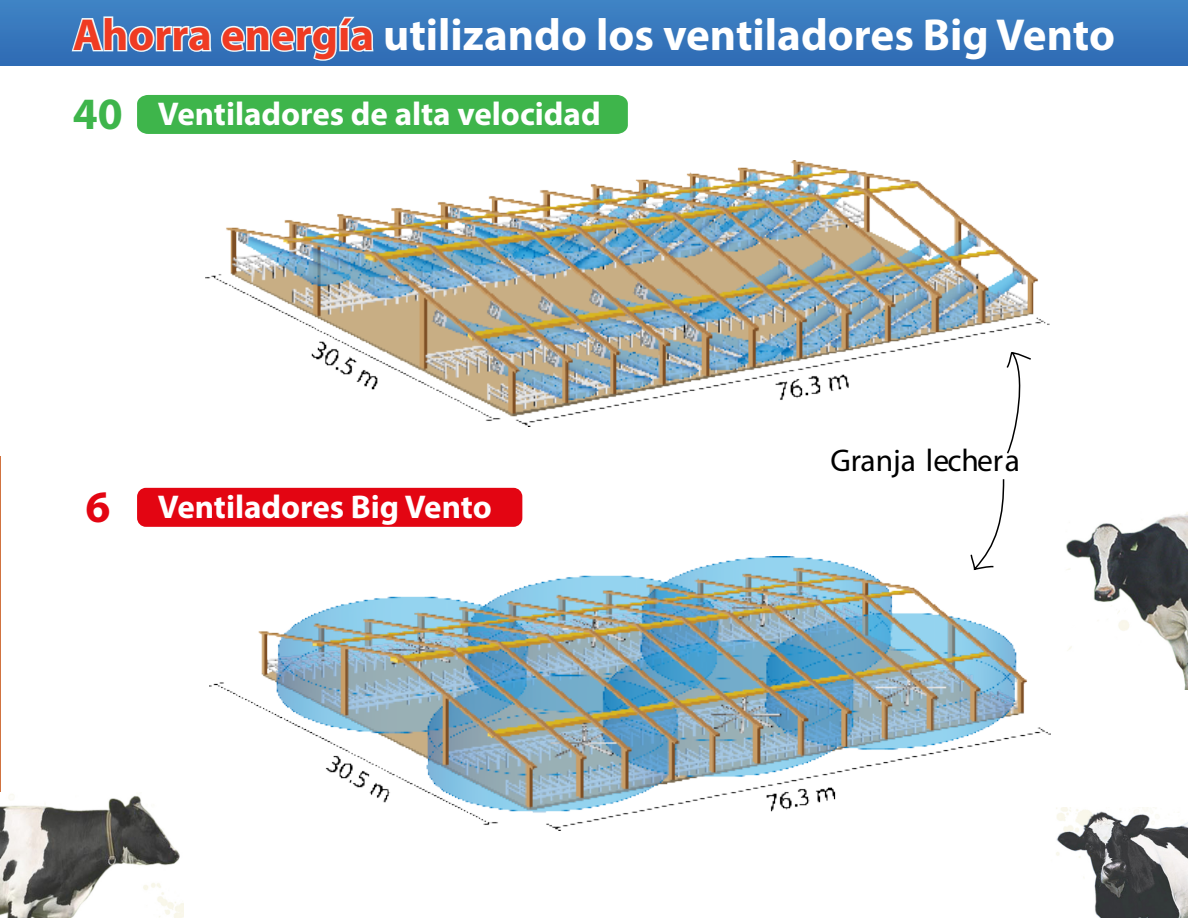
<style>
.page{position:relative;width:1188px;height:918px;background:#fff}
.page>*{position:absolute;margin:0;border:0;box-sizing:border-box;transform-origin:0 0}
.t1{font:700 45px/78.9px "Myriad Pro";color:#fff}
.t2{font:700 45px "Myriad Pro";color:#e30512}
.t3{font:700 33px "Myriad Pro";color:#fff}
.t4{font:31.5px "Myriad Pro";color:#000}
.s1{color:#ef3b23}
.s2{color:#3eb54b}
</style>
<div class="page">
<hr style="left:0;top:456px;width:1px;height:374px;background:#d17340">
<div style="left:0;top:0;width:1188px;height:66px;background:#3778bd"></div>
<svg style="left:71px;top:16px;width:141px;height:36px"></svg>
<svg style="left:220px;top:16px;width:155px;height:46px"></svg>
<svg style="left:970px;top:427px;width:46px;height:129px"></svg>
<div style="left:137px;top:95px;width:491px;height:39px;background:#3eb54b"></div>
<div style="left:137px;top:488px;width:385px;height:39px;background:#e30512;border-radius:9px"></div>
<img style="left:0;top:793px;width:183px;height:125px">
<img style="left:1056px;top:807px;width:132px;height:111px">
<img style="left:1066px;top:512px;width:122px;height:177px">
<img style="left:206px;top:161px;width:844px;height:266px">
<img style="left:209px;top:556px;width:842px;height:274px">
<p class="t1" style="left:73px;top:-6px;width:1044px"><span class="s1">Ahorra energía</span> utilizando los ventiladores Big Vento<br><span class="s2">40</span></p>
<p class="t3" style="left:158px;top:92px;width:444px">Ventiladores de alta velocidad</p>
<p class="t2" style="left:85px;top:478px;width:26px">6</p>
<p class="t3" style="left:158px;top:485px;width:336px">Ventiladores Big Vento</p>
<p class="t4" style="left:831px;top:441px;width:191px">Granja lechera</p>
</div>
